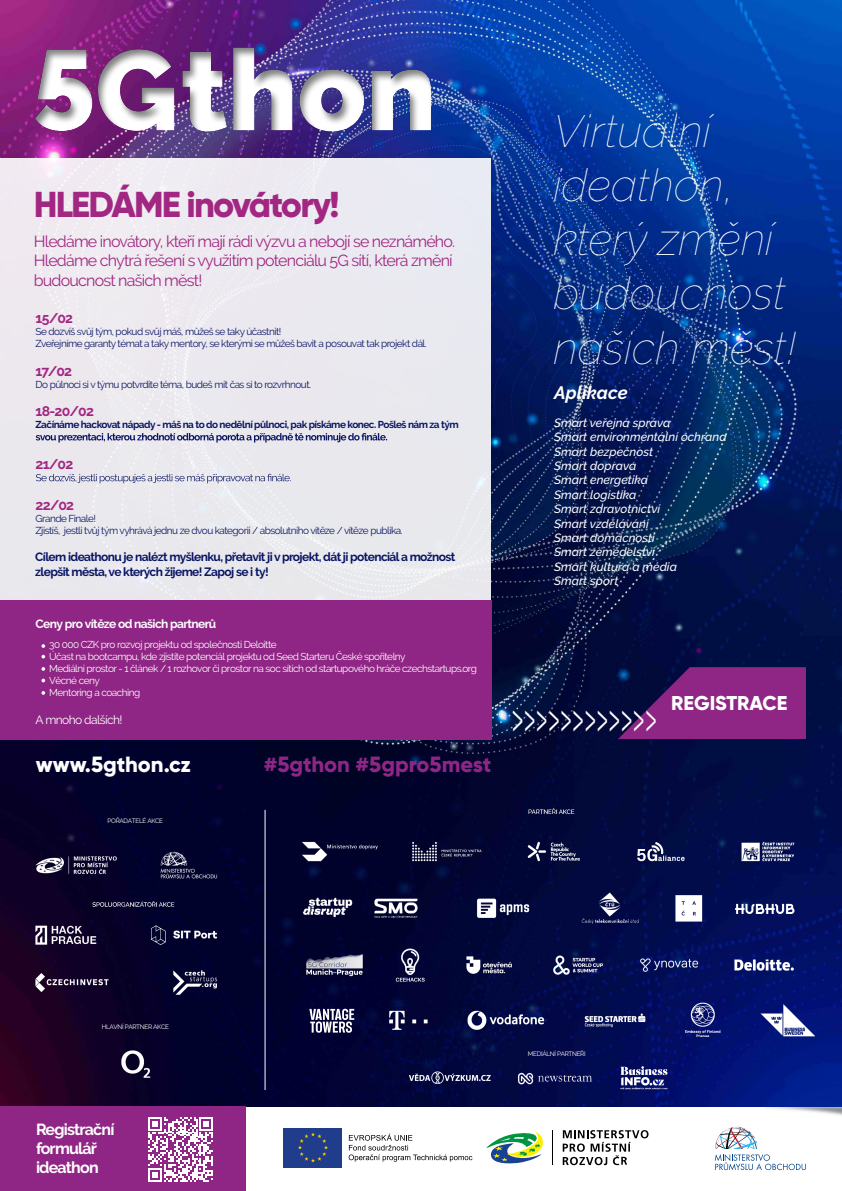
<style>
.page{position:relative;width:842px;height:1191px;background:#fff}
.page>*{position:absolute;margin:0;border:0;box-sizing:border-box;transform-origin:0 0}
.t1{font:300 51.3px "Gilroy";color:#fff;scale:.45 1}
.t2{font:italic 100 45px/54px "Raleway";color:#fff}
.t3{font:800 36px "Gilroy";letter-spacing:-.05em;color:#a22782}
.t4{font:800 22px "Gilroy";color:#8f2584}
.t5{font:800 22px "Gilroy";color:#fff}
.t6{font:800 20px "Gilroy";letter-spacing:-.005em;color:#fff}
.t7{font:italic 700 18px "Raleway";color:#fff}
.t8{font:16px/19.2px "Raleway";letter-spacing:-.05em;color:#a22782}
.t9{font:700 16px/19.2px "Raleway";letter-spacing:-.05em;color:#fff}
.t10{font:700 14px "Raleway";letter-spacing:-.05em;color:#a22782}
.t11{font:italic 500 12px/14.4px "Raleway";color:#fff}
.t12{font:700 12px/14.4px "Raleway";letter-spacing:-.05em;color:#0a1564}
.t13{font:700 12px "Raleway";letter-spacing:-.05em;color:#fff}
.t14{font:12px "Raleway";letter-spacing:-.05em;color:#fff}
.t15{font:10px/12px "Raleway";letter-spacing:-.05em;color:#0a1564}
.t16{font:10px/12px "Raleway";letter-spacing:-.05em;color:#fff}
.t17{font:700 10px "Raleway";letter-spacing:-.05em;color:#0a1564}
.t18{font:6.4px "Raleway";letter-spacing:-.05em;color:#fff}
</style>
<div class="page">
<img style="left:729px;top:1106px;width:113px;height:10px">
<img style="left:0;top:0;width:842px;height:1106px">
<div style="left:0;top:158px;width:491px;height:581px;background:#eae9ef"></div>
<img style="left:17px;top:35px;width:430px;height:103px">
<svg style="left:715px;top:1126px;width:91px;height:44px"></svg>
<div style="left:284px;top:1128px;width:58px;height:39px;background:#1f3d8a"></div>
<svg style="left:298px;top:1132px;width:30px;height:30px"></svg>
<svg style="left:349px;top:1133px;width:123px;height:28px"></svg>
<hr style="left:552px;top:1130px;width:1px;height:35px;background:#000">
<svg style="left:563px;top:1130px;width:85px;height:35px"></svg>
<svg style="left:486px;top:1132px;width:57px;height:32px"></svg>
<div style="left:0;top:1106px;width:245px;height:85px;background:#8f2584"></div>
<svg style="left:618px;top:667px;width:188px;height:72px;background:#732076"></svg>
<svg style="left:36px;top:433px;width:351px;height:9px"></svg>
<svg style="left:36px;top:474px;width:255px;height:9px"></svg>
<svg style="left:148px;top:1117px;width:65px;height:64px"></svg>
<div style="left:0;top:600px;width:491px;height:139px;background:#8f2584"></div>
<img style="left:36px;top:839px;width:216px;height:165px">
<svg style="left:41px;top:644px;width:4px;height:4px"></svg>
<svg style="left:41px;top:655px;width:4px;height:3px"></svg>
<svg style="left:41px;top:667px;width:4px;height:4px"></svg>
<svg style="left:41px;top:678px;width:4px;height:4px"></svg>
<svg style="left:41px;top:691px;width:4px;height:4px"></svg>
<svg style="left:309px;top:1008px;width:45px;height:24px"></svg>
<img style="left:302px;top:899px;width:47px;height:23px">
<img style="left:307px;top:890px;width:42px;height:24px">
<img style="left:406px;top:1063px;width:114px;height:34px">
<img style="left:375px;top:972px;width:439px;height:65px">
<img style="left:98px;top:1008px;width:77px;height:77px">
<img style="left:289px;top:940px;width:508px;height:52px">
<hr style="left:265px;top:810px;width:1px;height:280px;background:#fff">
<img style="left:290px;top:808px;width:511px;height:82px">
<img style="left:349px;top:874px;width:303px;height:61px">
<img style="left:667px;top:874px;width:59px;height:59px">
<img style="left:728px;top:874px;width:69px;height:60px">
<img style="left:513px;top:1066px;width:88px;height:27px">
<img style="left:608px;top:1051px;width:80px;height:53px">
<h3 class="t3" style="left:34px;top:181px;width:307px">HLEDÁME inovátory!</h3>
<h3 class="t8" style="left:34px;top:232px;width:423px">Hledáme inovátory, kteří mají rádi výzvu a nebojí se neznámého.<br>Hledáme chytrá řešení s využitím potenciálu 5G sítí, která změní budoucnost našich měst!</h3>
<h3 class="t10" style="left:36px;top:310px;width:39px">15/02</h3>
<p class="t15" style="left:36px;top:325px;width:393px">Se dozvíš svůj tým, pokud svůj máš, můžeš se taky účastnit!<br>Zveřejníme garanty témat a taky mentory, se kterými se můžeš bavit a posouvat tak projekt dál.</p>
<h3 class="t10" style="left:36px;top:363px;width:38px">17/02</h3>
<p class="t15" style="left:36px;top:378px;width:277px">Do půlnoci si v týmu potvrdíte téma, budeš mít čas si to rozvrhnout.</p>
<h3 class="t10" style="left:36px;top:403px;width:60px">18-20/02</h3>
<p class="t17" style="left:36px;top:419px;width:425px">Začínáme hackovat nápady - máš na to do nedělní půlnoci, pak pískáme konec. Pošleš nám za tým</p>
<h3 class="t10" style="left:36px;top:456px;width:39px">21/02</h3>
<h3 class="t10" style="left:36px;top:497px;width:40px">22/02</h3>
<p class="t15" style="left:36px;top:512px;width:369px">Grande Finale!<br>Zjistíš, jestli tvůj tým vyhrává jednu ze dvou kategorií / absolutního vítěze / vítěze publika.</p>
<p class="t12" style="left:35px;top:550px;width:422px">Cílem ideathonu je nalézt myšlenku, přetavit ji v projekt, dát ji potenciál a možnost zlepšit města, ve kterých žijeme! Zapoj se i ty!</p>
<p class="t13" style="left:36px;top:617px;width:182px">Ceny pro vítěze od našich partnerů</p>
<p class="t16" style="left:49px;top:639px;width:429px">30 000 CZK pro rozvoj projektu od společnosti Deloitte<br>Účast na bootcampu, kde zjistíte potenciál projektu od Seed Starteru České spořitelny<br>Mediální prostor - 1 článek / 1 rozhovor či prostor na soc sítích od startupového hráče czechstartups.org Věcné ceny<br>Mentoring a coaching</p>
<p class="t14" style="left:35px;top:712px;width:89px">A mnoho dalších!</p>
<h3 class="t5" style="left:36px;top:750px;width:156px">www.5gthon.cz</h3>
<h3 class="t4" style="left:264px;top:750px;width:229px">#5gthon #5gpro5mest</h3>
<p class="t18" style="left:108px;top:816px;width:57px">POŘADATELÉ AKCE</p>
<h2 class="t2" style="left:553px;top:104px;width:245px">Virtuální ideathon, který změní budoucnost našich měst!</h2>
<h3 class="t7" style="left:554px;top:382px;width:75px">Aplikace</h3>
<p class="t11" style="left:554px;top:415px;width:174px">Smart veřejná správa<br>Smart environmentální ochrana<br>Smart bezpečnost<br>Smart doprava<br>Smart energetika<br>Smart logistika<br>Smart zdravotnictví<br>Smart vzdělávání<br>Smart domácnosti<br>Smart zemědelství<br>Smart kultura a média<br>Smart sport</p>
<h1 class="t1" style="left:512px;top:689px;width:325px">&gt;&gt;&gt;&gt;&gt;&gt;&gt;&gt;&gt;&gt;&gt;&gt;</h1>
<h3 class="t6" style="left:671px;top:691px;width:118px">REGISTRACE</h3>
<p class="t18" style="left:102px;top:1023px;width:69px">HLAVNÍ PARTNER AKCE</p>
<h3 class="t9" style="left:36px;top:1119px;width:80px">Registrační formulář ideathon</h3>
<p class="t18" style="left:528px;top:1049px;width:59px">MEDIÁLNÍ PARTNEŘI</p>
</div>
